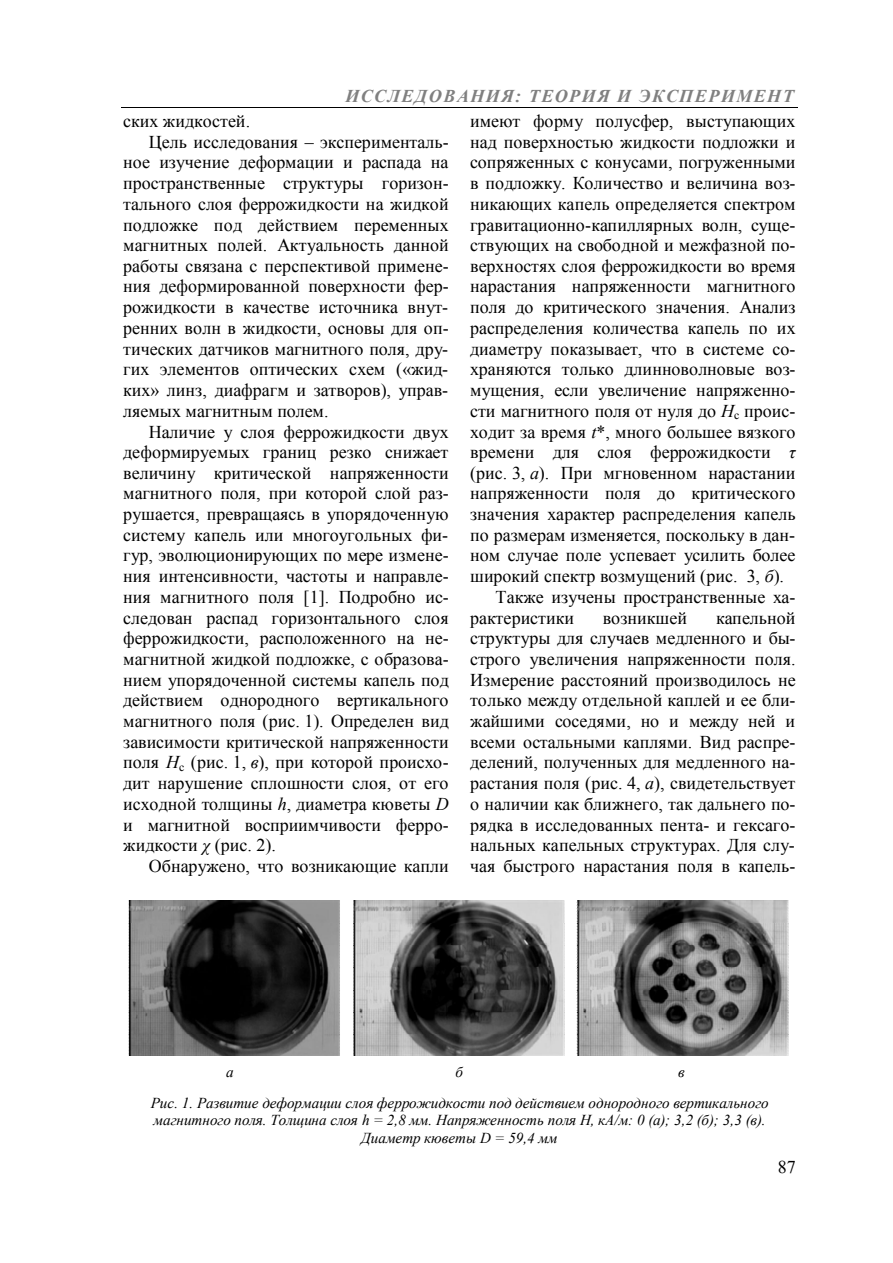
<style>
.page{position:relative;width:893px;height:1263px;background:#fff}
.page>*{position:absolute;margin:0;border:0;box-sizing:border-box;transform-origin:0 0}
.t1{font:18px/20.7px "Times New Roman";color:#000;text-align:justify}
.t2{font:italic 700 18px "Times New Roman";letter-spacing:.08em;color:#808080}
.t3{font:italic 15.15px/31.3px "Times New Roman";color:#000}
.s1{font-style:italic}
</style>
<div class="page">
<hr style="left:121px;top:107px;width:676px;height:1px;background:#000">
<img style="left:129px;top:901px;width:659px;height:155px">
<p class="t2" style="left:345px;top:89px;width:450px">ИССЛЕДОВАНИЯ: ТЕОРИЯ И ЭКСПЕРИМЕНТ</p>
<p class="t1" style="left:123px;top:112px;width:128px">ских жидкостей.</p>
<p class="t1" style="left:149px;top:133px;width:301px">Цель исследования – эксперименталь-</p>
<p class="t1" style="left:123px;top:154px;width:327px">ное изучение деформации и распада на</p>
<p class="t1" style="left:123px;top:174px;width:327px">пространственные структуры горизон-</p>
<p class="t1" style="left:123px;top:195px;width:327px">тального слоя феррожидкости на жидкой</p>
<p class="t1" style="left:123px;top:216px;width:327px">подложке под действием переменных</p>
<p class="t1" style="left:123px;top:236px;width:327px">магнитных полей. Актуальность данной</p>
<p class="t1" style="left:123px;top:257px;width:327px">работы связана с перспективой примене-</p>
<p class="t1" style="left:123px;top:278px;width:327px">ния деформированной поверхности фер-</p>
<p class="t1" style="left:123px;top:299px;width:326px">рожидкости в качестве источника внут-</p>
<p class="t1" style="left:123px;top:319px;width:327px">ренних волн в жидкости, основы для оп-</p>
<p class="t1" style="left:123px;top:340px;width:326px">тических датчиков магнитного поля, дру-</p>
<p class="t1" style="left:123px;top:361px;width:326px">гих элементов оптических схем («жид-</p>
<p class="t1" style="left:123px;top:381px;width:326px">ких» линз, диафрагм и затворов), управ-</p>
<p class="t1" style="left:123px;top:402px;width:207px">ляемых магнитным полем.</p>
<p class="t1" style="left:149px;top:423px;width:301px">Наличие у слоя феррожидкости двух</p>
<p class="t1" style="left:123px;top:443px;width:327px">деформируемых границ резко снижает</p>
<p class="t1" style="left:123px;top:464px;width:327px">величину критической напряженности</p>
<p class="t1" style="left:123px;top:485px;width:327px">магнитного поля, при которой слой раз-</p>
<p class="t1" style="left:123px;top:505px;width:327px">рушается, превращаясь в упорядоченную</p>
<p class="t1" style="left:123px;top:526px;width:326px">систему капель или многоугольных фи-</p>
<p class="t1" style="left:123px;top:547px;width:327px">гур, эволюционирующих по мере измене-</p>
<p class="t1" style="left:123px;top:568px;width:327px">ния интенсивности, частоты и направле-</p>
<p class="t1" style="left:123px;top:588px;width:327px">ния магнитного поля [1]. Подробно ис-</p>
<p class="t1" style="left:123px;top:609px;width:327px">следован распад горизонтального слоя</p>
<p class="t1" style="left:123px;top:630px;width:327px">феррожидкости, расположенного на не-</p>
<p class="t1" style="left:123px;top:650px;width:327px">магнитной жидкой подложке, с образова-</p>
<p class="t1" style="left:123px;top:671px;width:327px">нием упорядоченной системы капель под</p>
<p class="t1" style="left:123px;top:692px;width:327px">действием однородного вертикального</p>
<p class="t1" style="left:123px;top:712px;width:327px">магнитного поля (рис. 1). Определен вид</p>
<p class="t1" style="left:123px;top:733px;width:327px">зависимости критической напряженности</p>
<p class="t1" style="left:123px;top:754px;width:327px">поля <span class="s1">H</span><sub>с</sub> (рис. 1, <span class="s1">в</span>), при которой происхо-</p>
<p class="t1" style="left:123px;top:775px;width:327px">дит нарушение сплошности слоя, от его</p>
<p class="t1" style="left:123px;top:795px;width:327px">исходной толщины <span class="s1">h</span>, диаметра кюветы <span class="s1">D</span></p>
<p class="t1" style="left:123px;top:816px;width:327px">и магнитной восприимчивости ферро-</p>
<p class="t1" style="left:123px;top:837px;width:154px">жидкости <span class="s1">χ</span> (рис. 2).</p>
<p class="t1" style="left:149px;top:857px;width:301px">Обнаружено, что возникающие капли</p>
<p class="t1" style="left:470px;top:112px;width:327px">имеют форму полусфер, выступающих</p>
<p class="t1" style="left:470px;top:133px;width:327px">над поверхностью жидкости подложки и</p>
<p class="t1" style="left:470px;top:154px;width:327px">сопряженных с конусами, погруженными</p>
<p class="t1" style="left:470px;top:174px;width:327px">в подложку. Количество и величина воз-</p>
<p class="t1" style="left:470px;top:195px;width:327px">никающих капель определяется спектром</p>
<p class="t1" style="left:470px;top:216px;width:327px">гравитационно-капиллярных волн, суще-</p>
<p class="t1" style="left:470px;top:236px;width:327px">ствующих на свободной и межфазной по-</p>
<p class="t1" style="left:470px;top:257px;width:327px">верхностях слоя феррожидкости во время</p>
<p class="t1" style="left:470px;top:278px;width:327px">нарастания напряженности магнитного</p>
<p class="t1" style="left:470px;top:299px;width:327px">поля до критического значения. Анализ</p>
<p class="t1" style="left:470px;top:319px;width:327px">распределения количества капель по их</p>
<p class="t1" style="left:470px;top:340px;width:327px">диаметру показывает, что в системе со-</p>
<p class="t1" style="left:470px;top:361px;width:327px">храняются только длинноволновые воз-</p>
<p class="t1" style="left:470px;top:381px;width:327px">мущения, если увеличение напряженно-</p>
<p class="t1" style="left:470px;top:402px;width:327px">сти магнитного поля от нуля до <span class="s1">H</span><sub>с</sub> проис-</p>
<p class="t1" style="left:470px;top:423px;width:327px">ходит за время <span class="s1">t</span>*, много большее вязкого</p>
<p class="t1" style="left:470px;top:443px;width:327px">времени для слоя феррожидкости <span class="s1">τ</span></p>
<p class="t1" style="left:470px;top:464px;width:327px">(рис. 3, <span class="s1">а</span>). При мгновенном нарастании</p>
<p class="t1" style="left:470px;top:485px;width:327px">напряженности поля до критического</p>
<p class="t1" style="left:470px;top:505px;width:327px">значения характер распределения капель</p>
<p class="t1" style="left:470px;top:526px;width:326px">по размерам изменяется, поскольку в дан-</p>
<p class="t1" style="left:470px;top:547px;width:327px">ном случае поле успевает усилить более</p>
<p class="t1" style="left:470px;top:568px;width:315px">широкий спектр возмущений (рис. 3, <span class="s1">б</span>).</p>
<p class="t1" style="left:495px;top:588px;width:301px">Также изучены пространственные ха-</p>
<p class="t1" style="left:470px;top:609px;width:105px">рактеристики</p>
<p class="t1" style="left:603px;top:609px;width:86px">возникшей</p>
<p class="t1" style="left:470px;top:609px;width:327px;text-indent:246px">капельной структуры для случаев медленного и бы&shy;строго увеличения напряженности поля.<br>Измерение расстояний производилось не только между отдельной каплей и ее бли&shy;жайшими соседями, но и между ней и всеми остальными каплями. Вид распре&shy;делений, полученных для медленного на&shy;растания поля (рис. 4, <span class="s1">а</span>), свидетельствует о наличии как ближнего, так дальнего по&shy;рядка в исследованных пента- и гексаго&shy;нальных капельных структурах. Для слу&shy;чая быстрого нарастания поля в капель-</p>
<p class="t3" style="left:226px;top:1057px;width:9px">а</p>
<p class="t3" style="left:455px;top:1057px;width:9px">б</p>
<p class="t3" style="left:151px;top:1057px;width:619px;text-indent:527px">в<br>Рис. 1. Развитие деформации слоя феррожидкости под действием однородного вертикального</p>
<p class="t3" style="left:153px;top:1112px;width:613px;line-height:18.3px;text-align:center">магнитного поля. Толщина слоя h = 2,8 мм. Напряженность поля Н, кА/м: 0 (а); 3,2 (б); 3,3 (в).<br>Диаметр кюветы D = 59,4 мм</p>
<p class="t1" style="left:777px;top:1159px;width:19px">87</p>
</div>
